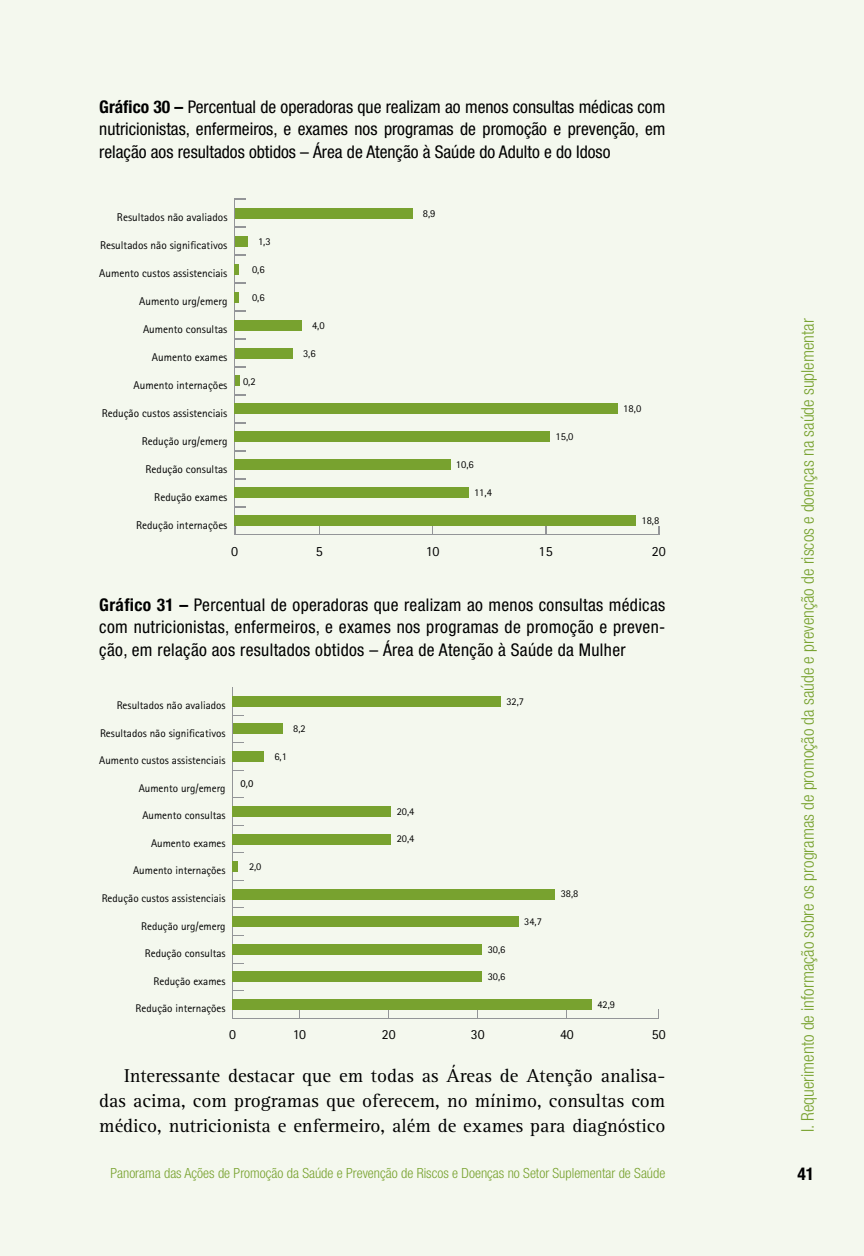
<style>
.page{position:relative;width:864px;height:1256px;background:#fff}
.page>*{position:absolute;margin:0;border:0;box-sizing:border-box;transform-origin:0 0}
.t1{font:19.25px/25.2px "Rotis Serif 55";color:#000;text-align:justify}
.t2{font:condensed 17.5px/21.7px "Helvetica Neue";color:#000}
.t3{font:condensed 17.5px/21.7px "Helvetica Neue";letter-spacing:.02em;color:#000}
.t4{font:300 condensed 17.5px "Helvetica Neue";color:#78a22f}
.t5{font:700 condensed 17.5px "Helvetica Neue";color:#000}
.t6{font:300 condensed 14px "Helvetica Neue";color:#78a22f}
.t7{font:14px "Rotis Sans Serif 55";color:#000}
.t8{font:13.83px "Rotis Sans Serif 55";color:#000}
.t9{font:11.2px "Rotis Sans Serif 55";color:#000}
.t10{font:11.03px "Rotis Sans Serif 55";color:#000}
.t11{font:10.5px "Rotis Sans Serif 55";color:#000}
.t12{font:10.33px "Rotis Sans Serif 55";color:#000}
.t13{font:10.33px "Myriad Pro";color:#000}
.s1{font-weight:700}
</style>
<div class="page">
<div style="left:0;top:0;width:863px;height:1255px;background:#f4f8ee"></div>
<hr style="left:234px;top:534px;width:424px;height:1px;background:#939598">
<hr style="left:234px;top:199px;width:1px;height:335px;background:#939598">
<svg style="left:235px;top:310px;width:11px;height:2px"></svg>
<svg style="left:235px;top:282px;width:11px;height:2px"></svg>
<svg style="left:235px;top:254px;width:11px;height:2px"></svg>
<svg style="left:235px;top:226px;width:11px;height:2px"></svg>
<svg style="left:234px;top:198px;width:12px;height:2px"></svg>
<div style="left:234px;top:208px;width:178px;height:10px;background:#78a22f"></div>
<div style="left:234px;top:236px;width:13px;height:10px;background:#78a22f"></div>
<div style="left:234px;top:264px;width:5px;height:10px;background:#78a22f"></div>
<div style="left:234px;top:292px;width:5px;height:10px;background:#78a22f"></div>
<div style="left:234px;top:320px;width:67px;height:10px;background:#78a22f"></div>
<div style="left:234px;top:347px;width:58px;height:11px;background:#78a22f"></div>
<div style="left:234px;top:375px;width:5px;height:11px;background:#78a22f"></div>
<div style="left:234px;top:403px;width:384px;height:11px;background:#78a22f"></div>
<div style="left:234px;top:431px;width:316px;height:11px;background:#78a22f"></div>
<div style="left:234px;top:459px;width:216px;height:11px;background:#78a22f"></div>
<div style="left:234px;top:487px;width:235px;height:11px;background:#78a22f"></div>
<div style="left:234px;top:515px;width:402px;height:11px;background:#78a22f"></div>
<hr style="left:232px;top:1017px;width:426px;height:1px;background:#939598">
<hr style="left:232px;top:687px;width:1px;height:330px;background:#939598">
<svg style="left:232px;top:1009px;width:11px;height:9px"></svg>
<div style="left:232px;top:696px;width:268px;height:10px;background:#78a22f"></div>
<div style="left:232px;top:723px;width:50px;height:11px;background:#78a22f"></div>
<div style="left:232px;top:751px;width:32px;height:10px;background:#78a22f"></div>
<div style="left:232px;top:806px;width:159px;height:10px;background:#78a22f"></div>
<div style="left:232px;top:833px;width:159px;height:11px;background:#78a22f"></div>
<div style="left:232px;top:861px;width:6px;height:10px;background:#78a22f"></div>
<div style="left:232px;top:888px;width:323px;height:11px;background:#78a22f"></div>
<div style="left:232px;top:916px;width:286px;height:10px;background:#78a22f"></div>
<div style="left:232px;top:943px;width:250px;height:11px;background:#78a22f"></div>
<div style="left:232px;top:971px;width:250px;height:10px;background:#78a22f"></div>
<div style="left:232px;top:998px;width:359px;height:11px;background:#78a22f"></div>
<h2 class="t2" style="left:99px;top:96px;width:567px"><span class="s1">Gráfico 30 –</span> Percentual de operadoras que realizam ao menos consultas médicas com nutricionistas, enfermeiros, e exames nos programas de promoção e prevenção, em</h2>
<h2 class="t2" style="left:99px;top:141px;width:512px">relação aos resultados obtidos – Área de Atenção à Saúde do Adulto e do Idoso</h2>
<p class="t9" style="left:117px;top:211px;width:112px">Resultados não avaliados</p>
<p class="t11" style="left:422px;top:207px;width:14px">8,9</p>
<p class="t9" style="left:100px;top:239px;width:129px">Resultados não significativos</p>
<p class="t9" style="left:99px;top:267px;width:130px">Aumento custos assistenciais</p>
<p class="t9" style="left:139px;top:294px;width:90px">Aumento urg/emerg</p>
<p class="t11" style="left:258px;top:235px;width:14px">1,3</p>
<p class="t11" style="left:252px;top:263px;width:14px">0,6</p>
<p class="t11" style="left:252px;top:291px;width:14px">0,6</p>
<p class="t9" style="left:143px;top:322px;width:86px">Aumento consultas</p>
<p class="t9" style="left:152px;top:350px;width:77px">Aumento exames</p>
<p class="t11" style="left:312px;top:319px;width:14px">4,0</p>
<p class="t11" style="left:303px;top:347px;width:14px">3,6</p>
<p class="t9" style="left:133px;top:378px;width:95px">Aumento internações</p>
<p class="t11" style="left:243px;top:374px;width:14px">0,2</p>
<p class="t9" style="left:102px;top:406px;width:127px">Redução custos assistenciais</p>
<p class="t11" style="left:623px;top:402px;width:19px">18,0</p>
<p class="t9" style="left:142px;top:434px;width:87px">Redução urg/emerg</p>
<p class="t11" style="left:555px;top:430px;width:19px">15,0</p>
<p class="t9" style="left:145px;top:462px;width:83px">Redução consultas</p>
<p class="t11" style="left:455px;top:458px;width:19px">10,6</p>
<p class="t9" style="left:154px;top:490px;width:75px">Redução exames</p>
<p class="t11" style="left:474px;top:486px;width:19px">11,4</p>
<p class="t9" style="left:136px;top:518px;width:93px">Redução internações</p>
<p class="t11" style="left:641px;top:514px;width:19px">18,8</p>
<p class="t7" style="left:231px;top:542px;width:9px">0</p>
<p class="t7" style="left:316px;top:542px;width:9px">5</p>
<p class="t7" style="left:425px;top:542px;width:15px">10</p>
<p class="t7" style="left:538px;top:542px;width:16px">15</p>
<p class="t7" style="left:651px;top:542px;width:16px">20</p>
<h2 class="t3" style="left:99px;top:593px;width:567px"><span class="s1">Gráfico 31 –</span> Percentual de operadoras que realizam ao menos consultas médicas com nutricionistas, enfermeiros, e exames nos programas de promoção e preven-</h2>
<h2 class="t3" style="left:99px;top:639px;width:527px">ção, em relação aos resultados obtidos – Área de Atenção à Saúde da Mulher</h2>
<p class="t10" style="left:117px;top:698px;width:110px">Resultados não avaliados</p>
<p class="t12" style="left:506px;top:694px;width:19px">32,7</p>
<p class="t10" style="left:100px;top:726px;width:127px">Resultados não significativos</p>
<p class="t12" style="left:293px;top:722px;width:14px">8,2</p>
<p class="t10" style="left:99px;top:753px;width:128px">Aumento custos assistenciais</p>
<p class="t12" style="left:274px;top:750px;width:14px">6,1</p>
<p class="t10" style="left:139px;top:781px;width:88px">Aumento urg/emerg</p>
<p class="t13" style="left:240px;top:777px;width:14px">0,0</p>
<p class="t10" style="left:142px;top:809px;width:85px">Aumento consultas</p>
<p class="t10" style="left:151px;top:836px;width:76px">Aumento exames</p>
<p class="t12" style="left:396px;top:805px;width:19px">20,4</p>
<p class="t12" style="left:396px;top:832px;width:19px">20,4</p>
<p class="t10" style="left:133px;top:864px;width:94px">Aumento internações</p>
<p class="t12" style="left:249px;top:860px;width:14px">2,0</p>
<p class="t10" style="left:102px;top:891px;width:125px">Redução custos assistenciais</p>
<p class="t12" style="left:560px;top:887px;width:19px">38,8</p>
<p class="t10" style="left:141px;top:919px;width:86px">Redução urg/emerg</p>
<p class="t12" style="left:524px;top:915px;width:19px">34,7</p>
<p class="t10" style="left:145px;top:946px;width:82px">Redução consultas</p>
<p class="t10" style="left:153px;top:974px;width:74px">Redução exames</p>
<p class="t12" style="left:487px;top:942px;width:19px">30,6</p>
<p class="t12" style="left:487px;top:970px;width:19px">30,6</p>
<p class="t10" style="left:135px;top:1001px;width:91px">Redução internações</p>
<p class="t12" style="left:597px;top:997px;width:19px">42,9</p>
<p class="t8" style="left:229px;top:1025px;width:8px">0</p>
<p class="t8" style="left:293px;top:1025px;width:15px">10</p>
<p class="t8" style="left:381px;top:1025px;width:15px">20</p>
<p class="t8" style="left:470px;top:1025px;width:15px">30</p>
<p class="t8" style="left:559px;top:1025px;width:15px">40</p>
<p class="t8" style="left:651px;top:1025px;width:15px">50</p>
<h1 class="t1" style="left:99px;top:1062px;width:567px;text-indent:25px">Interessante destacar que em todas as Áreas de Atenção analisa&shy;das acima, com programas que oferecem, no mínimo, consultas com médico, nutricionista e enfermeiro, além de exames para diagnóstico</h1>
<h2 class="t4" style="left:797px;top:1131px;width:814px;rotate:-90deg">I. Requerimento de informação sobre os programas de promoção da saúde e prevenção de riscos e doenças na saúde suplementar</h2>
<p class="t6" style="left:110px;top:1164px;width:556px">Panorama das Ações de Promoção da Saúde e Prevenção de Riscos e Doenças no Setor Suplementar de Saúde</p>
<h2 class="t5" style="left:797px;top:1163px;width:18px">41</h2>
</div>
